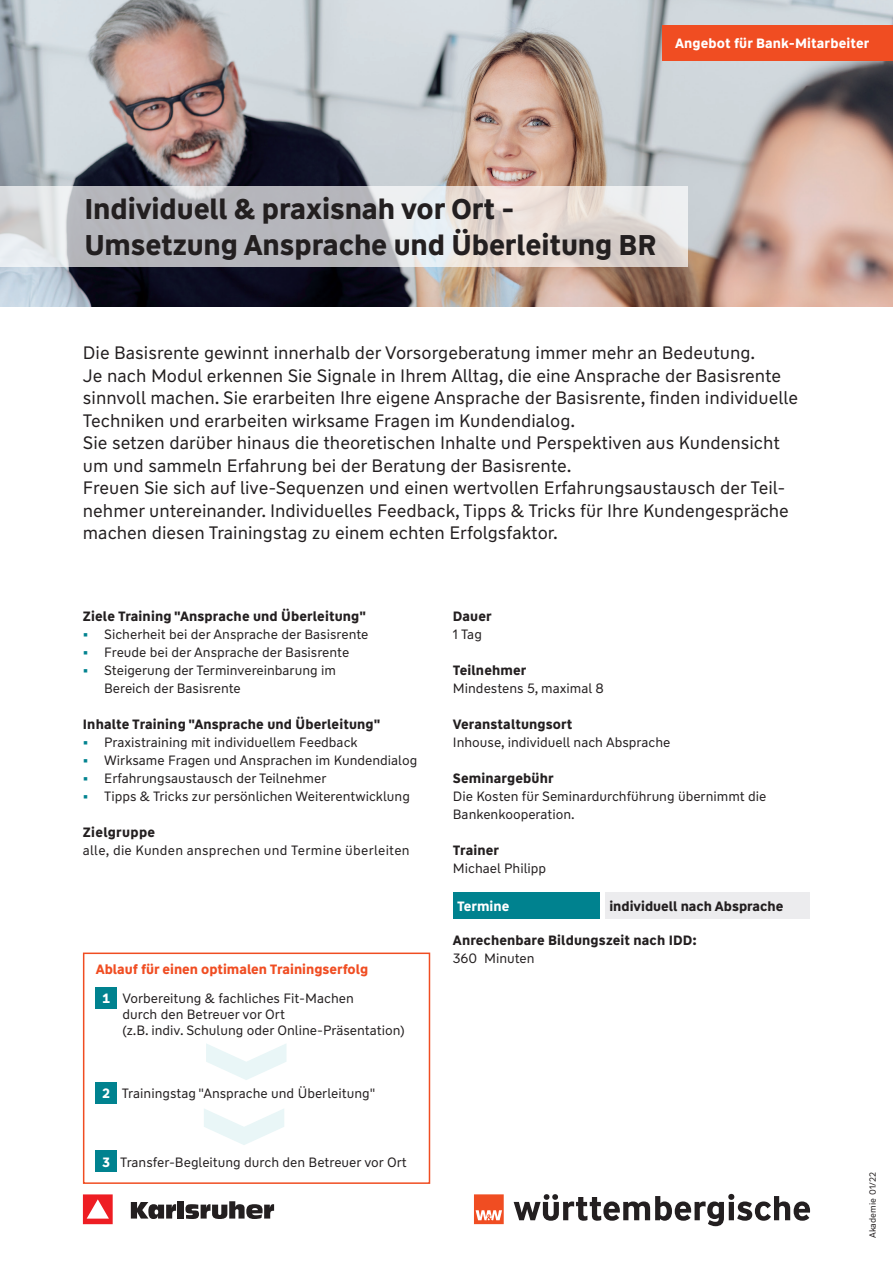
<style>
.page{position:relative;width:893px;height:1263px;background:#fff}
.page>*{position:absolute;margin:0;border:0;box-sizing:border-box;transform-origin:0 0}
.t1{font:700 28.5px/36px "WW Type";letter-spacing:-.005em;color:#231f20}
.t2{font:18px/22.5px "WW Type";color:#231f20}
.t3{font:13.5px/18px "WW Type";color:#231f20}
.t4{font:700 13.5px "WW Type";letter-spacing:.01em;color:#231f20}
.t5{font:13.5px "WW Type";letter-spacing:.02em;color:#231f20}
.t6{font:700 13.5px "WW Type";color:#f04d22}
.t7{font:700 13.5px "WW Type";letter-spacing:.01em;color:#fff}
.t8{font:9px "WW Type";letter-spacing:.01em;color:#231f20}
.s1{font-weight:700;color:#00828f}
</style>
<div class="page">
<img style="left:0;top:0;width:893px;height:306px">
<svg style="left:0;top:186px;width:687px;height:80px"></svg>
<div style="left:83px;top:952px;width:347px;height:232px;border:2px solid #f04d22"></div>
<div style="left:453px;top:893px;width:148px;height:26px;background:#00828f"></div>
<div style="left:605px;top:893px;width:205px;height:26px;background:#ececee"></div>
<div style="left:662px;top:26px;width:231px;height:35px;background:#f04d22"></div>
<svg style="left:204px;top:1109px;width:80px;height:36px"></svg>
<div style="left:96px;top:987px;width:21px;height:21px;background:#00828f"></div>
<div style="left:96px;top:1082px;width:21px;height:22px;background:#00828f"></div>
<div style="left:96px;top:1151px;width:21px;height:21px;background:#00828f"></div>
<svg style="left:206px;top:1043px;width:80px;height:37px"></svg>
<svg style="left:514px;top:1194px;width:296px;height:32px"></svg>
<svg style="left:474px;top:1194px;width:30px;height:30px"></svg>
<svg style="left:83px;top:1194px;width:30px;height:30px"></svg>
<svg style="left:131px;top:1202px;width:45px;height:17px"></svg>
<div style="left:178px;top:1201px;width:6px;height:17px;background:#231f20"></div>
<svg style="left:185px;top:1201px;width:89px;height:18px"></svg>
<p class="t7" style="left:675px;top:34px;width:196px">Angebot für Bank-Mitarbeiter</p>
<h1 class="t1" style="left:84px;top:191px;width:574px">Individuell &amp; praxisnah vor Ort -<br>Umsetzung Ansprache und Überleitung BR</h1>
<p class="t2" style="left:83px;top:342px;width:717px">Die Basisrente gewinnt innerhalb der Vorsorgeberatung immer mehr an Bedeutung.<br>Je nach Modul erkennen Sie Signale in Ihrem Alltag, die eine Ansprache der Basisrente sinnvoll machen. Sie erarbeiten Ihre eigene Ansprache der Basisrente, finden individuelle Techniken und erarbeiten wirksame Fragen im Kundendialog.<br>Sie setzen darüber hinaus die theoretischen Inhalte und Perspektiven aus Kundensicht um und sammeln Erfahrung bei der Beratung der Basisrente.<br>Freuen Sie sich auf live-Sequenzen und einen wertvollen Erfahrungsaustausch der Teil&shy;nehmer untereinander. Individuelles Feedback, Tipps &amp; Tricks für Ihre Kundengespräche machen diesen Trainingstag zu einem echten Erfolgsfaktor.</p>
<p class="t4" style="left:83px;top:607px;width:285px">Ziele Training "Ansprache und Überleitung"</p>
<p class="t3" style="left:83px;top:625px;width:287px"><span class="s1">•</span> Sicherheit bei der Ansprache der Basisrente</p>
<p class="t3" style="left:83px;top:643px;width:268px"><span class="s1">•</span> Freude bei der Ansprache der Basisrente</p>
<p class="t3" style="left:104px;top:661px;width:233px;text-indent:-21px"><span class="s1">•</span> Steigerung der Terminvereinbarung im<br>Bereich der Basisrente</p>
<p class="t4" style="left:83px;top:715px;width:299px">Inhalte Training "Ansprache und Überleitung"</p>
<p class="t3" style="left:83px;top:733px;width:276px"><span class="s1">•</span> Praxistraining mit individuellem Feedback</p>
<p class="t3" style="left:83px;top:751px;width:336px"><span class="s1">•</span> Wirksame Fragen und Ansprachen im Kundendialog</p>
<p class="t3" style="left:83px;top:769px;width:245px"><span class="s1">•</span> Erfahrungsaustausch der Teilnehmer</p>
<p class="t3" style="left:83px;top:787px;width:328px"><span class="s1">•</span> Tipps &amp; Tricks zur persönlichen Weiterentwicklung</p>
<p class="t4" style="left:83px;top:823px;width:74px">Zielgruppe</p>
<p class="t5" style="left:83px;top:842px;width:328px">alle, die Kunden ansprechen und Termine überleiten</p>
<p class="t6" style="left:96px;top:961px;width:274px">Ablauf für einen optimalen Trainingserfolg</p>
<p class="t7" style="left:102px;top:989px;width:10px">1</p>
<p class="t3" style="left:122px;top:990px;width:284px;line-height:16.2px">Vorbereitung &amp; fachliches Fit-Machen<br>durch den Betreuer vor Ort<br>(z.B. indiv. Schulung oder Online-Präsentation)</p>
<p class="t7" style="left:102px;top:1085px;width:10px">2</p>
<p class="t3" style="left:122px;top:1085px;width:255px">Trainingstag "Ansprache und Überleitung"</p>
<p class="t7" style="left:102px;top:1153px;width:10px">3</p>
<p class="t3" style="left:120px;top:1153px;width:288px">Transfer-Begleitung durch den Betreuer vor Ort</p>
<p class="t4" style="left:453px;top:607px;width:40px">Dauer</p>
<p class="t3" style="left:453px;top:625px;width:31px">1 Tag</p>
<p class="t4" style="left:453px;top:661px;width:75px">Teilnehmer</p>
<p class="t3" style="left:453px;top:679px;width:152px">Mindestens 5, maximal 8</p>
<p class="t4" style="left:453px;top:715px;width:121px">Veranstaltungsort</p>
<p class="t3" style="left:453px;top:733px;width:219px">Inhouse, individuell nach Absprache</p>
<p class="t4" style="left:453px;top:769px;width:102px">Seminargebühr</p>
<p class="t3" style="left:453px;top:787px;width:315px">Die Kosten für Seminardurchführung übernimmt die<br>Bankenkooperation.</p>
<p class="t4" style="left:453px;top:841px;width:48px">Trainer</p>
<p class="t3" style="left:453px;top:859px;width:95px">Michael Philipp</p>
<p class="t7" style="left:457px;top:897px;width:54px">Termine</p>
<p class="t4" style="left:609px;top:897px;width:175px">individuell nach Absprache</p>
<p class="t4" style="left:453px;top:931px;width:246px">Anrechenbare Bildungszeit nach IDD:</p>
<p class="t3" style="left:453px;top:949px;width:83px">360 Minuten</p>
<p class="t8" style="left:867px;top:1238px;width:68px;rotate:-90deg">Akademie 01/22</p>
</div>
